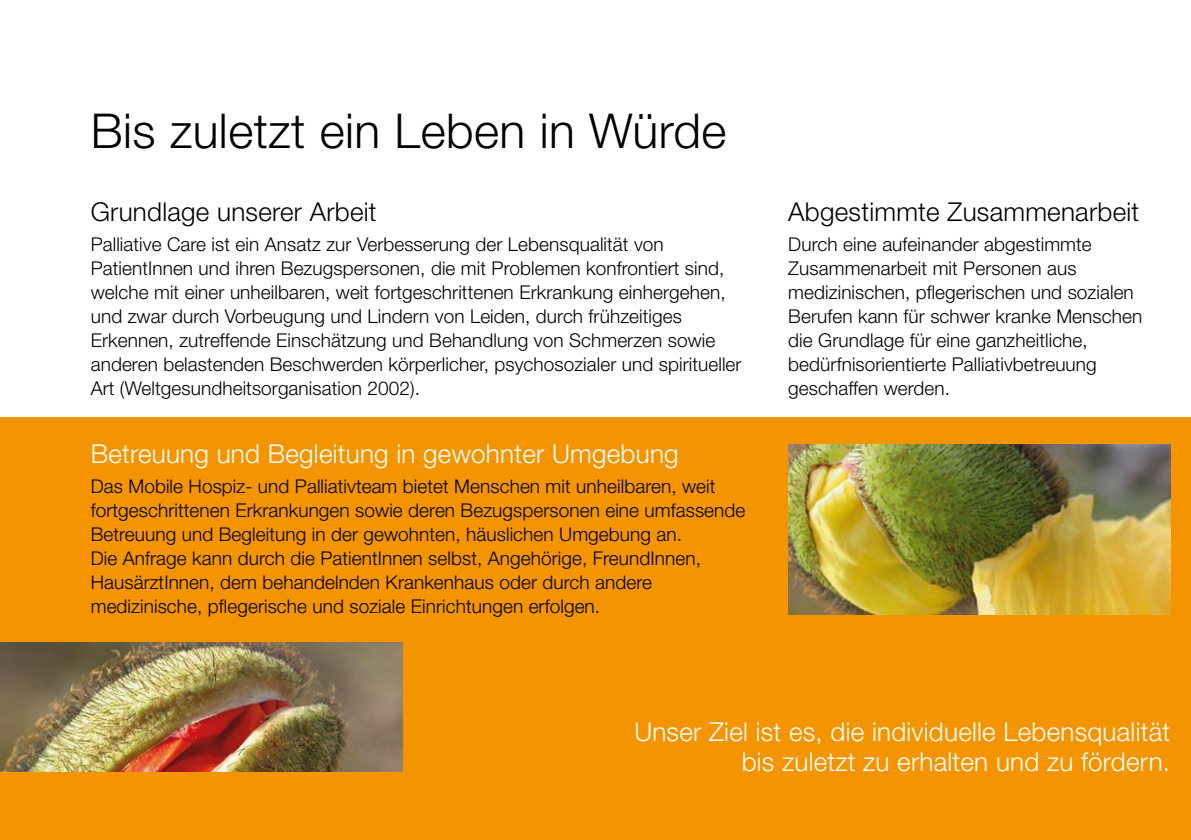
<style>
.page{position:relative;width:1191px;height:840px;background:#fff}
.page>*{position:absolute;margin:0;border:0;box-sizing:border-box;transform-origin:0 0}
.t1{font:300 48px "Helvetica Neue LT Std";letter-spacing:.01em;color:#000}
.t2{font:300 26px/30px "Helvetica Neue LT Std";letter-spacing:.01em;color:#fff;text-align:right}
.t3{font:300 26px "Helvetica Neue LT Std";letter-spacing:.01em;color:#000}
.t4{font:300 19px/24px "Helvetica Neue LT Std";letter-spacing:.005em;color:#000}
</style>
<div class="page">
<div style="left:0;top:417px;width:1191px;height:422px;background:#f39400"></div>
<img style="left:0;top:642px;width:402px;height:129px">
<img style="left:788px;top:444px;width:382px;height:170px">
<h1 class="t1" style="left:91px;top:101px;width:637px">Bis zuletzt ein Leben in Würde</h1>
<h2 class="t3" style="left:91px;top:196px;width:287px">Grundlage unserer Arbeit</h2>
<p class="t4" style="left:91px;top:232px;width:652px">Palliative Care ist ein Ansatz zur Verbesserung der Lebensqualität von PatientInnen und ihren Bezugspersonen, die mit Problemen konfrontiert sind, welche mit einer unheilbaren, weit fortgeschrittenen Erkrankung einhergehen, und zwar durch Vorbeugung und Lindern von Leiden, durch frühzeitiges Erkennen, zutreffende Einschätzung und Behandlung von Schmerzen sowie anderen belastenden Beschwerden körperlicher, psychosozialer und spiritueller Art (Weltgesundheitsorganisation 2002).</p>
<h2 class="t2" style="left:91px;top:438px;width:589px">Betreuung und Begleitung in gewohnter Umgebung</h2>
<p class="t4" style="left:91px;top:473px;width:656px">Das Mobile Hospiz- und Palliativteam bietet Menschen mit unheilbaren, weit fortgeschrittenen Erkrankungen sowie deren Bezugspersonen eine umfassende Betreuung und Begleitung in der gewohnten, häuslichen Umgebung an.<br>Die Anfrage kann durch die PatientInnen selbst, Angehörige, FreundInnen, HausärztInnen, dem behandelnden Krankenhaus oder durch andere medizinische, pflegerische und soziale Einrichtungen erfolgen.</p>
<h2 class="t3" style="left:788px;top:196px;width:352px">Abgestimmte Zusammenarbeit</h2>
<p class="t4" style="left:788px;top:232px;width:355px">Durch eine aufeinander abgestimmte Zusammenarbeit mit Personen aus medizinischen, pflegerischen und sozialen Berufen kann für schwer kranke Menschen die Grundlage für eine ganzheitliche, bedürfnisorientierte Palliativbetreuung geschaffen werden.</p>
<h2 class="t2" style="left:634px;top:716px;width:537px">Unser Ziel ist es, die individuelle Lebensqualität bis zuletzt zu erhalten und zu fördern.</h2>
</div>
